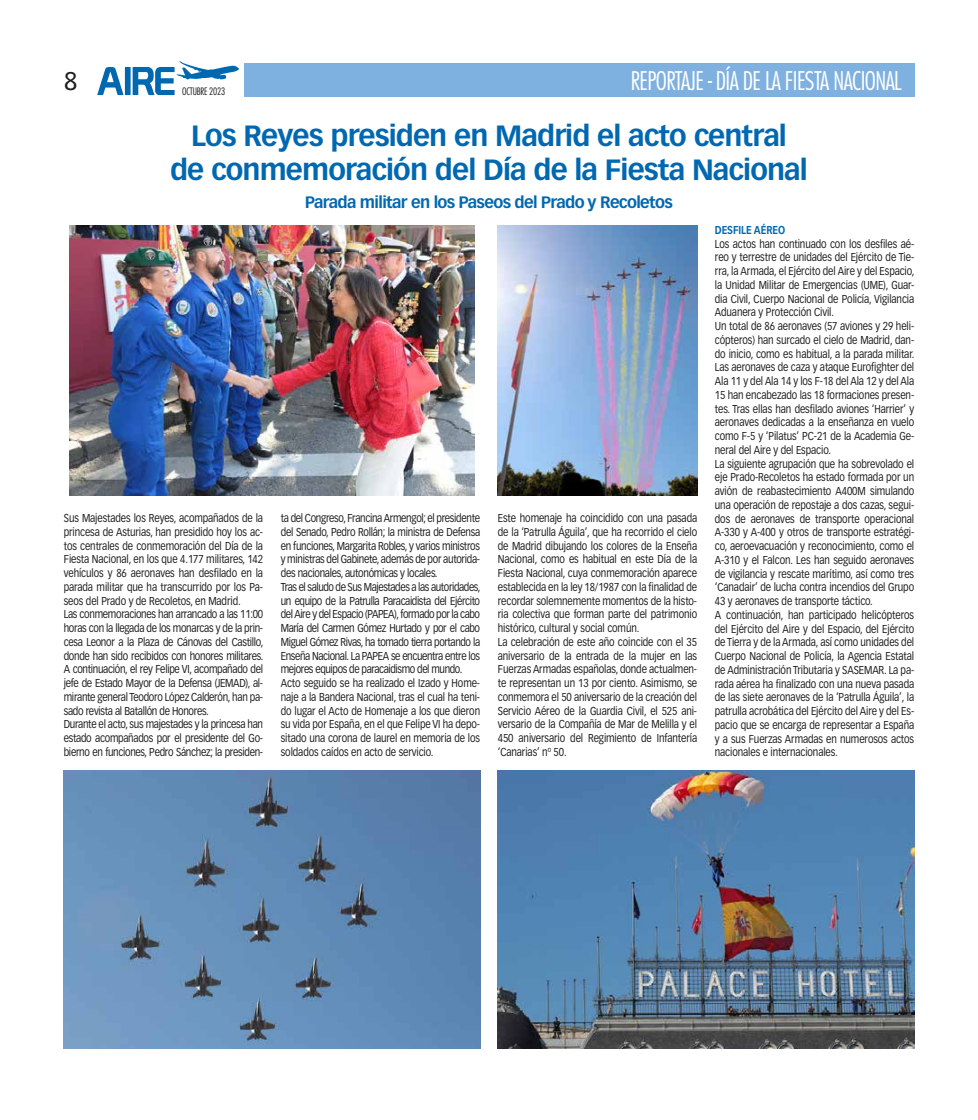
<style>
.page{position:relative;width:978px;height:1120px;background:#fff}
.page>*{position:absolute;margin:0;border:0;box-sizing:border-box;transform-origin:0 0}
.t1{font:700 28.75px/33.8px "Vectora LT Pro";letter-spacing:-.03em;color:#0068b1;text-align:center}
.t2{font:300 condensed 25px "Futura Std";letter-spacing:-.025em;color:#fff}
.t3{font:25px "Vectora LT Pro";color:#1d1d1b}
.t4{font:700 16.25px "Vectora LT Pro";letter-spacing:-.04em;color:#0068b1}
.t5{font:11.25px/13.8px "Vectora LT Pro";letter-spacing:-.01em;color:#1d1d1b;scale:.85 1}
.t6{font:11.25px/13.8px "Vectora LT Pro";letter-spacing:-.03em;color:#1d1d1b;scale:.85 1}
.t7{font:700 11.25px "Vectora LT Pro";letter-spacing:-.01em;color:#0068b1;scale:.85 1}
.t8{font:300 condensed 10px "Futura Std";letter-spacing:-.02em;color:#1d1d1b}
</style>
<div class="page">
<svg style="left:97px;top:61px;width:142px;height:34px"></svg>
<div style="left:244px;top:64px;width:670px;height:33px;background:#7fb1e0"></div>
<img style="left:64px;top:771px;width:416px;height:277px">
<img style="left:498px;top:771px;width:416px;height:277px">
<img style="left:69px;top:225px;width:406px;height:270px">
<img style="left:498px;top:225px;width:199px;height:270px">
<h2 class="t3" style="left:64px;top:66px;width:15px">8</h2>
<h2 class="t2" style="left:631px;top:66px;width:272px">REPORTAJE - DÍA DE LA FIESTA NACIONAL</h2>
<h1 class="t1" style="left:170px;top:119px;width:639px">Los Reyes presiden en Madrid el acto central<br>de conmemoración del Día de la Fiesta Nacional</h1>
<h3 class="t4" style="left:305px;top:193px;width:369px">Parada militar en los Paseos del Prado y Recoletos</h3>
<p class="t8" style="left:182px;top:85px;width:45px">OCTUBRE 2023</p>
<p class="t6" style="left:64px;top:511px;width:236px">Sus Majestades los Reyes, acompañados de la princesa de Asturias, han presidido hoy los ac&shy;tos centrales de conmemoración del Día de la Fiesta Nacional, en los que 4.177 militares, 142 vehículos y 86 aeronaves han desfi lado en la parada militar que ha transcurrido por los Pa&shy;seos del Prado y de Recoletos, en Madrid.<br>Las conmemoraciones han arrancado a las 11:00 horas con la llegada de los monarcas y de la prin&shy;cesa Leonor a la Plaza de Cánovas del Castillo, donde han sido recibidos con honores militares.<br>A continuación, el rey Felipe VI, acompañado del jefe de Estado Mayor de la Defensa (JEMAD), al&shy;mirante general Teodoro López Calderón, han pa&shy;sado revista al Batallón de Honores.<br>Durante el acto, sus majestades y la princesa han estado acompañados por el presidente del Go&shy;bierno en funciones, Pedro Sánchez; la presiden-</p>
<p class="t6" style="left:281px;top:511px;width:236px">ta del Congreso, Francina Armengol; el presidente del Senado, Pedro Rollán; la ministra de Defensa en funciones, Margarita Robles, y varios ministros y ministras del Gabinete, además de por autorida&shy;des nacionales, autonómicas y locales.<br>Tras el saludo de Sus Majestades a las autoridades, un equipo de la Patrulla Paracaidista del Ejército del Aire y del Espacio (PAPEA), formado por la cabo María del Carmen Gómez Hurtado y por el cabo Miguel Gómez Rivas, ha tomado tierra portando la Enseña Nacional. La PAPEA se encuentra entre los mejores equipos de paracaidismo del mundo.<br>Acto seguido se ha realizado el Izado y Home&shy;naje a la Bandera Nacional, tras el cual ha teni&shy;do lugar el Acto de Homenaje a los que dieron su vida por España, en el que Felipe VI ha depo&shy;sitado una corona de laurel en memoria de los soldados caídos en acto de servicio.</p>
<p class="t5" style="left:498px;top:511px;width:236px">Este homenaje ha coincidido con una pasada de la ‘Patrulla Águila’, que ha recorrido el cielo de Madrid dibujando los colores de la Enseña Nacional, como es habitual en este Día de la Fiesta Nacional, cuya conmemoración aparece establecida en la ley 18/1987 con la fi nalidad de recordar solemnemente momentos de la histo&shy;ria colectiva que forman parte del patrimonio histórico, cultural y social común.<br>La celebración de este año coincide con el 35 aniversario de la entrada de la mujer en las Fuerzas Armadas españolas, donde actualmen&shy;te representan un 13 por ciento. Asimismo, se conmemora el 50 aniversario de la creación del Servicio Aéreo de la Guardia Civil, el 525 ani&shy;versario de la Compañía de Mar de Melilla y el 450 aniversario del Regimiento de Infantería ‘Canarias’ nº 50.</p>
<p class="t7" style="left:715px;top:223px;width:84px">DESFILE AÉREO</p>
<p class="t5" style="left:715px;top:237px;width:236px">Los actos han continuado con los desfi les aé&shy;reo y terrestre de unidades del Ejército de Tie&shy;rra, la Armada, el Ejército del Aire y del Espacio, la Unidad Militar de Emergencias (UME), Guar&shy;dia Civil, Cuerpo Nacional de Policía, Vigilancia Aduanera y Protección Civil.<br>Un total de 86 aeronaves (57 aviones y 29 heli&shy;cópteros) han surcado el cielo de Madrid, dan&shy;do inicio, como es habitual, a la parada militar.<br>Las aeronaves de caza y ataque Eurofighter del Ala 11 y del Ala 14 y los F-18 del Ala 12 y del Ala 15 han encabezado las 18 formaciones presen&shy;tes. Tras ellas han desfi lado aviones ‘Harrier’ y aeronaves dedicadas a la enseñanza en vuelo como F-5 y ‘Pilatus’ PC-21 de la Academia Ge&shy;neral del Aire y del Espacio.<br>La siguiente agrupación que ha sobrevolado el eje Prado-Recoletos ha estado formada por un avión de reabastecimiento A400M simulando una operación de repostaje a dos cazas, segui&shy;dos de aeronaves de transporte operacional A-330 y A-400 y otros de transporte estratégi&shy;co, aeroevacuación y reconocimiento, como el A-310 y el Falcon. Les han seguido aeronaves de vigilancia y rescate marítimo, así como tres ‘Canadair’ de lucha contra incendios del Grupo 43 y aeronaves de transporte táctico.<br>A continuación, han participado helicópteros del Ejército del Aire y del Espacio, del Ejército de Tierra y de la Armada, así como unidades del Cuerpo Nacional de Policía, la Agencia Estatal de Administración Tributaria y SASEMAR. La pa&shy;rada aérea ha fi nalizado con una nueva pasada de las siete aeronaves de la ‘Patrulla Águila’, la patrulla acrobática del Ejército del Aire y del Es&shy;pacio que se encarga de representar a España y a sus Fuerzas Armadas en numerosos actos nacionales e internacionales.</p>
</div>
